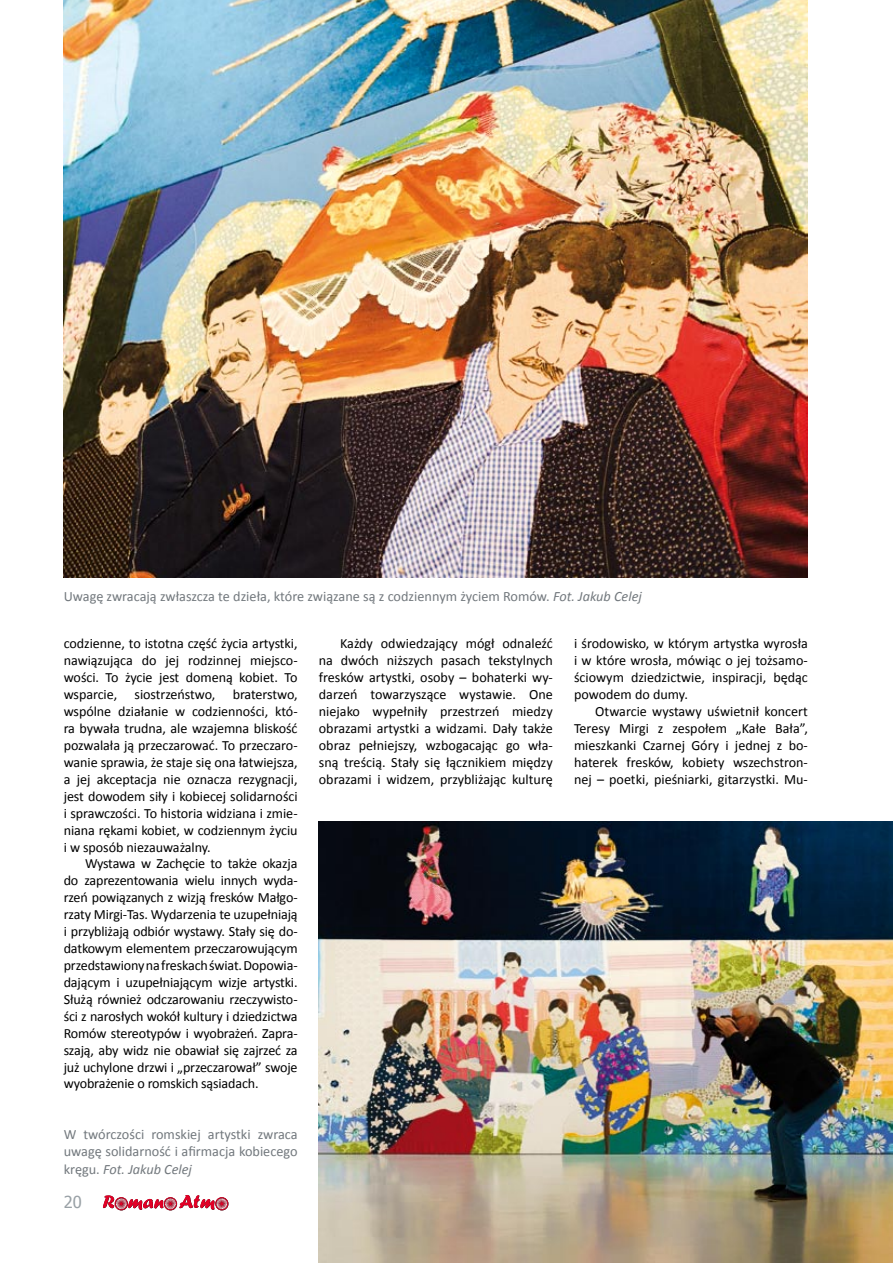
<style>
.page{position:relative;width:893px;height:1263px;background:#fff}
.page>*{position:absolute;margin:0;border:0;box-sizing:border-box;transform-origin:0 0}
.t1{font:16.5px "Tahoma";color:#99a1a6}
.t2{font:14.25px/17.1px "Calibri";color:#72787d;text-align:justify}
.t3{font:14.1px/17px "Calibri";letter-spacing:-.005em;color:#000;text-align:justify}
.s1{font-style:italic}
</style>
<div class="page">
<svg style="left:103px;top:1195px;width:125px;height:15px"></svg>
<img style="left:64px;top:0;width:744px;height:577px">
<img style="left:319px;top:822px;width:574px;height:441px">
<p class="t2" style="left:64px;top:587px;width:580px">Uwagę zwracają zwłaszcza te dzieła, które związane są z codziennym życiem Romów. <span class="s1">Fot. Jakub Celej</span></p>
<p class="t3" style="left:64px;top:635px;width:235px">codzienne, to istotna część życia artystki, nawiązująca do jej rodzinnej miejsco&shy;wości. To życie jest domeną kobiet. To wsparcie, siostrzeństwo, braterstwo, wspólne działanie w codzienności, któ&shy;ra bywała trudna, ale wzajemna bliskość pozwalała ją przeczarować. To przeczaro&shy;wanie sprawia, że staje się ona łatwiejsza, a jej akceptacja nie oznacza rezygnacji, jest dowodem siły i kobiecej solidarności i sprawczości. To historia widziana i zmie&shy;niana rękami kobiet, w codziennym życiu i w sposób niezauważalny.</p>
<p class="t3" style="left:64px;top:855px;width:235px;text-indent:21px">Wystawa w Zachęcie to także okazja do zaprezentowania wielu innych wyda&shy;rzeń powiązanych z wizją fresków Małgo&shy;rzaty Mirgi-Tas. Wydarzenia te uzupełniają i przybliżają odbiór wystawy. Stały się do&shy;datkowym elementem przeczarowującym przedstawiony na freskach świat. Dopowia&shy;dającym i uzupełniającym wizje artystki.<br>Służą również odczarowaniu rzeczywisto&shy;ści z narosłych wokół kultury i dziedzictwa Romów stereotypów i wyobrażeń. Zapra&shy;szają, aby widz nie obawiał się zajrzeć za już uchylone drzwi i „przeczarował” swoje wyobrażenie o romskich sąsiadach.</p>
<p class="t2" style="left:64px;top:1125px;width:235px">W twórczości romskiej artystki zwraca uwagę solidarność i afirmacja kobiecego kręgu. <span class="s1">Fot. Jakub Celej</span></p>
<p class="t1" style="left:64px;top:1190px;width:20px">20</p>
<p class="t3" style="left:319px;top:634px;width:235px;text-indent:21px">Każdy odwiedzający mógł odnaleźć na dwóch niższych pasach tekstylnych fresków artystki, osoby – bohaterki wy&shy;darzeń towarzyszące wystawie. One niejako wypełniły przestrzeń miedzy obrazami artystki a widzami. Dały także obraz pełniejszy, wzbogacając go wła&shy;sną treścią. Stały się łącznikiem między obrazami i widzem, przybliżając kulturę</p>
<p class="t3" style="left:574px;top:635px;width:235px">i środowisko, w którym artystka wyrosła i w które wrosła, mówiąc o jej tożsamo&shy;ściowym dziedzictwie, inspiracji, będąc powodem do dumy.</p>
<p class="t3" style="left:574px;top:702px;width:235px;text-indent:21px">Otwarcie wystawy uświetnił koncert Teresy Mirgi z zespołem „Kałe Bała”, mieszkanki Czarnej Góry i jednej z bo&shy;haterek fresków, kobiety wszechstron&shy;nej – poetki, pieśniarki, gitarzystki. Mu-</p>
</div>
